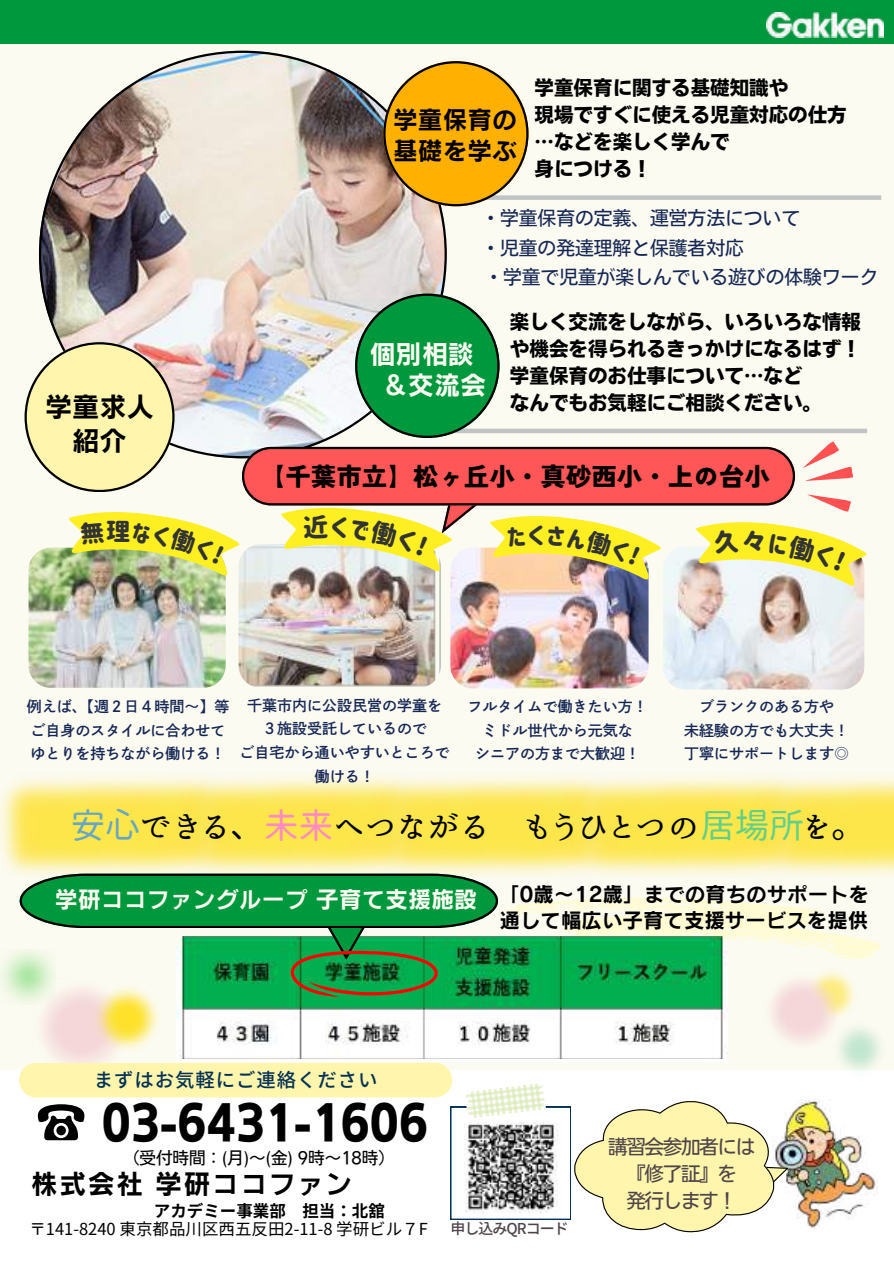
<style>
.page{position:relative;width:894px;height:1264px;background:#fff}
.page>*{position:absolute;margin:0;border:0;box-sizing:border-box;transform-origin:0 0}
.t1{font:46.5px "Nud Motoya Cedar Std W6";color:#000}
.t2{font:34.5px "Honoka Antique Maru";color:#000}
.t3{font:27.15px/33.8px "Canva Rodin Cattleya Pro B";color:#000;text-align:center}
.t4{font:27px "Canva Rodin Cattleya Pro B";letter-spacing:.05em;color:#000}
.t5{font:26.25px/30.9px "Canva Rodin Cattleya Pro B";color:#fcfbf1;text-align:center}
.t6{font:900 25.5px "Tsunagi Gothic";color:#000}
.t7{font:24.75px/30.2px "Canva Rodin Cattleya Pro B";color:#000}
.t8{font:24px "Corporate Logo Rounded";color:#323333}
.t9{font:22.95px "Canva Rodin Cattleya Pro B";color:#fcfbf1}
.t10{font:20.55px/25.3px "Canva Rodin Cattleya Pro B";color:#000}
.t11{font:19.5px/27px "Nud Motoya Cedar Std W6";color:#000}
.t12{font:19.5px/27px "Nud Motoya Cedar Std W3";letter-spacing:-.065em;color:#4e454a;text-align:center}
.t13{font:500 19.35px "Noto Sans JP";letter-spacing:.05em;color:#033056}
.t14{font:18.75px/30.5px "Nud Motoya Cedar Std W3";color:#152755}
.t15{font:16.5px "Noto Sans JP";color:#000}
.t16{font:16.5px "Nud Motoya Cedar Std W3";color:#000}
.t17{font:700 16.5px "Noto Sans JP";color:#000}
.t18{font:15px/23.7px "DMT Shuei Go Gin Std B";color:#152755;text-align:center}
.t19{font:500 15px "Noto Sans JP";letter-spacing:-.065em;color:#4e454a}
.s1{color:#69a6c3}
.s2{color:#ff8ac6}
.s3{color:#63cf87}
</style>
<div class="page">
<div style="left:0;top:0;width:893px;height:1263px;background:#fcfbf1"></div>
<div style="left:0;top:0;width:893px;height:44px;background:#00983d"></div>
<img style="left:39px;top:51px;width:407px;height:242px">
<div style="left:456px;top:195px;width:425px;height:5px;background:#c0c4c5"></div>
<svg style="left:383px;top:61px;width:145px;height:145px;background:#edb12b"></svg>
<img style="left:176px;top:959px;width:551px;height:102px">
<img style="left:828px;top:971px;width:26px;height:45px">
<img style="left:92px;top:1012px;width:66px;height:39px">
<div style="left:0;top:1070px;width:893px;height:193px;background:#fff"></div>
<svg style="left:506px;top:897px;width:374px;height:62px"></svg>
<img style="left:770px;top:972px;width:71px;height:71px">
<img style="left:0;top:777px;width:182px;height:97px">
<img style="left:182px;top:777px;width:193px;height:96px">
<img style="left:375px;top:777px;width:192px;height:99px">
<img style="left:567px;top:777px;width:192px;height:99px">
<img style="left:759px;top:777px;width:134px;height:99px">
<img style="left:181px;top:936px;width:541px;height:122px">
<img style="left:788px;top:1099px;width:88px;height:129px">
<img style="left:450px;top:588px;width:198px;height:100px">
<img style="left:663px;top:588px;width:201px;height:101px">
<svg style="left:37px;top:1104px;width:48px;height:36px"></svg>
<div style="left:19px;top:1062px;width:433px;height:35px;background:#fff5ac;border-radius:17px"></div>
<img style="left:828px;top:1017px;width:53px;height:54px">
<img style="left:238px;top:544px;width:203px;height:144px;border-radius:22px">
<img style="left:28px;top:547px;width:198px;height:141px;border-radius:22px">
<svg style="left:20px;top:873px;width:478px;height:139px"></svg>
<img style="left:766px;top:13px;width:117px;height:25px">
<svg style="left:450px;top:1083px;width:338px;height:149px"></svg>
<img style="left:25px;top:293px;width:842px;height:295px">
<h3 class="t3" style="left:45px;top:390px;width:108px">学童求人紹介</h3>
<h3 class="t11" style="left:534px;top:74px;width:312px">学童保育に関する基礎知識や<br>現場ですぐに使える児童対応の仕方…などを楽しく学んで<br>身につける！</h3>
<p class="t14" style="left:481px;top:202px;width:320px">・学童保育の定義、運営方法について・児童の発達理解と保護者対応</p>
<p class="t14" style="left:484px;top:261px;width:395px">・学童で児童が楽しんでいる遊びの体験ワーク</p>
<h3 class="t7" style="left:393px;top:105px;width:125px">学童保育の基礎を学ぶ</h3>
<h3 class="t5" style="left:369px;top:338px;width:119px">個別相談＆交流会</h3>
<h3 class="t11" style="left:510px;top:308px;width:352px">楽しく交流をしながら、いろいろな情報や機会を得られるきっかけになるはず！学童保育のお仕事について…など<br>なんでもお気軽にご相談ください。</h3>
<h3 class="t6" style="left:260px;top:464px;width:511px">【千葉市立】松ヶ丘小・真砂西小・上の台小</h3>
<h3 class="t8" style="left:527px;top:524px;width:19px">く</h3>
<p class="t18" style="left:239px;top:693px;width:211px">千葉市内に公設民営の学童を<br>３施設受託しているので<br>ご自宅から通いやすいところで働ける！</p>
<p class="t18" style="left:27px;top:694px;width:204px;text-align:left">例えば、【週２日４時間～】等ご自身のスタイルに合わせてゆとりを持ちながら働ける！</p>
<p class="t18" style="left:467px;top:694px;width:181px">フルタイムで働きたい方！ミドル世代から元気な<br>シニアの方まで大歓迎！</p>
<p class="t18" style="left:684px;top:694px;width:166px">ブランクのある方や<br>未経験の方でも大丈夫！丁寧にサポートします◎</p>
<h2 class="t2" style="left:71px;top:808px;width:796px"><span class="s1">安心</span>できる、<span class="s2">未来</span>へつながる もうひとつの<span class="s3">居場所</span>を。</h2>
<h3 class="t9" style="left:55px;top:888px;width:424px">学研ココファングループ子育て支援施設</h3>
<h3 class="t10" style="left:498px;top:881px;width:371px">「0歳～ 12歳」までの育ちのサポートを通して幅広い子育て支援サービスを提供</h3>
<p class="t13" style="left:94px;top:1064px;width:285px">まずはお気軽にご連絡ください</p>
<h1 class="t1" style="left:102px;top:1099px;width:328px">03-6431-1606</h1>
<p class="t16" style="left:123px;top:1149px;width:273px">（受付時間：(月 )～(金) 9時～18時）</p>
<p class="t17" style="left:154px;top:1197px;width:232px">アカデミー事業部 担当：北舘</p>
<h3 class="t4" style="left:31px;top:1169px;width:323px">株式会社学研ココファン</h3>
<h3 class="t12" style="left:608px;top:1133px;width:149px">講習会参加者には『修了証』を<br>発行します！</h3>
<p class="t15" style="left:29px;top:1215px;width:400px">〒141-8240 東京都品川区西五反田2-11-8 学研ビル７F</p>
<p class="t19" style="left:450px;top:1216px;width:120px">申し込みQRコード</p>
</div>
